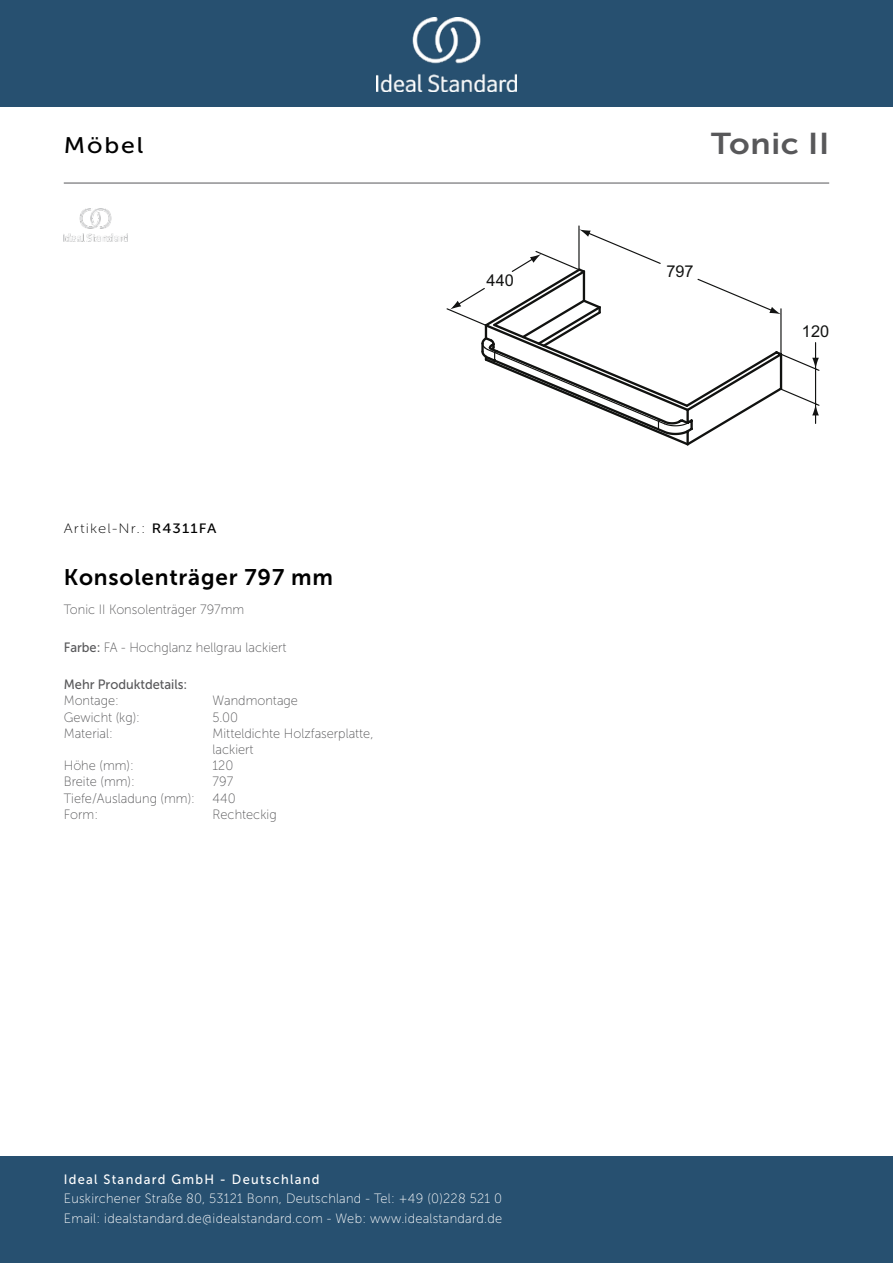
<style>
.page{position:relative;width:893px;height:1263px;background:#fff}
.page>*{position:absolute;margin:0;border:0;box-sizing:border-box;transform-origin:0 0}
._001_Produkttyp{font:30px "Museo Sans 700";letter-spacing:.02em;color:#58585a;scale:1.1 1}
.t1{font:22.5px "Museo Sans 700";letter-spacing:.035em;color:#000}
.t2{font:22.5px "Museo Sans 500";letter-spacing:.075em;color:#000;scale:1.1 1}
.t3{font:16.35px "Arial";color:#121312}
.t4{font:13.5px/19.5px "Museo Sans 100";letter-spacing:.02em;color:#fff;scale:.95 1}
.Material{font:13.5px/16.2px "Museo Sans 100";color:#58585a;scale:.95 1}
.Colour{font:13.5px "Museo Sans 100";color:#58585a;scale:.95 1}
.t5{font:13.5px "Museo Sans 500";letter-spacing:.1em;color:#fff;scale:.95 1}
.Marketing_Descriptio{font:13.5px "Museo Sans 100";color:#58585a;scale:.95 1}
.Depth__mm{font:13.5px "Museo Sans 100";color:#58585a;scale:.95 1}
.t6{font:13.5px "Museo Sans 100";letter-spacing:.075em;color:#000;scale:1.1 1}
.t7{font:13.5px "Museo Sans 500";color:#58585a;scale:.95 1}
.Mounting{font:13.5px "Museo Sans 100";color:#58585a;scale:.95 1}
.Net_Weight__kg{font:13.5px "Museo Sans 100";color:#58585a;scale:.95 1}
.Shape{font:13.5px "Museo Sans 100";color:#58585a;scale:.95 1}
.Width__mm{font:13.5px "Museo Sans 100";color:#58585a;scale:.95 1}
.Height__mm{font:13.5px "Museo Sans 100";color:#58585a;scale:.95 1}
.s1{font-family:"Museo Sans 500"}
</style>
<div class="page">
<div style="left:0;top:1157px;width:893px;height:106px;background:#275070"></div>
<div style="left:0;top:0;width:893px;height:107px;background:#275070"></div>
<img style="left:376px;top:18px;width:141px;height:73px">
<hr style="left:64px;top:183px;width:765px;height:1px;background:#58585a">
<svg style="left:446px;top:308px;width:374px;height:116px"></svg>
<svg style="left:450px;top:225px;width:334px;height:220px"></svg>
<img style="left:64px;top:208px;width:64px;height:34px">
<p class="t2" style="left:64px;top:133px;width:74px">Möbel</p>
<p class="_001_Produkttyp" style="left:711px;top:127px;width:109px">Tonic II</p>
<p class="t6" style="left:64px;top:521px;width:140px">Artikel-Nr.: <span class="s1">R4311FA</span></p>
<p class="t1" style="left:64px;top:565px;width:271px">Konsolenträger 797 mm</p>
<p class="Marketing_Descriptio" style="left:64px;top:602px;width:192px">Tonic II Konsolenträger 797mm</p>
<p class="Colour" style="left:64px;top:640px;width:236px"><span class="s1">Farbe:</span> FA - Hochglanz hellgrau lackiert</p>
<p class="t7" style="left:64px;top:677px;width:132px">Mehr Produktdetails:</p>
<p class="Mounting" style="left:64px;top:693px;width:60px">Montage:</p>
<p class="Mounting" style="left:213px;top:693px;width:91px">Wandmontage</p>
<p class="Net_Weight__kg" style="left:64px;top:710px;width:82px">Gewicht (kg):</p>
<p class="Net_Weight__kg" style="left:213px;top:710px;width:28px">5.00</p>
<p class="Material" style="left:64px;top:725px;width:53px">Material:</p>
<p class="Material" style="left:213px;top:725px;width:171px">Mitteldichte Holzfaserplatte, lackiert</p>
<p class="Height__mm" style="left:64px;top:758px;width:75px">Höhe (mm):</p>
<p class="Height__mm" style="left:213px;top:758px;width:23px">120</p>
<p class="Width__mm" style="left:64px;top:774px;width:76px">Breite (mm):</p>
<p class="Width__mm" style="left:213px;top:774px;width:23px">797</p>
<p class="Depth__mm" style="left:64px;top:791px;width:140px">Tiefe/Ausladung (mm):</p>
<p class="Depth__mm" style="left:213px;top:791px;width:26px">440</p>
<p class="Shape" style="left:64px;top:807px;width:38px">Form:</p>
<p class="Shape" style="left:213px;top:807px;width:69px">Rechteckig</p>
<p class="t3" style="left:487px;top:270px;width:29px">440</p>
<p class="t5" style="left:64px;top:1172px;width:271px">Ideal Standard GmbH - Deutschland</p>
<p class="t4" style="left:64px;top:1189px;width:463px">Euskirchener Straße 80, 53121 Bonn, Deutschland - Tel: +49 (0)228 521 0<br>Email: idealstandard.de@idealstandard.com - Web: www.idealstandard.de</p>
<p class="t3" style="left:666px;top:261px;width:29px">797</p>
<p class="t3" style="left:802px;top:320px;width:29px">120</p>
</div>
